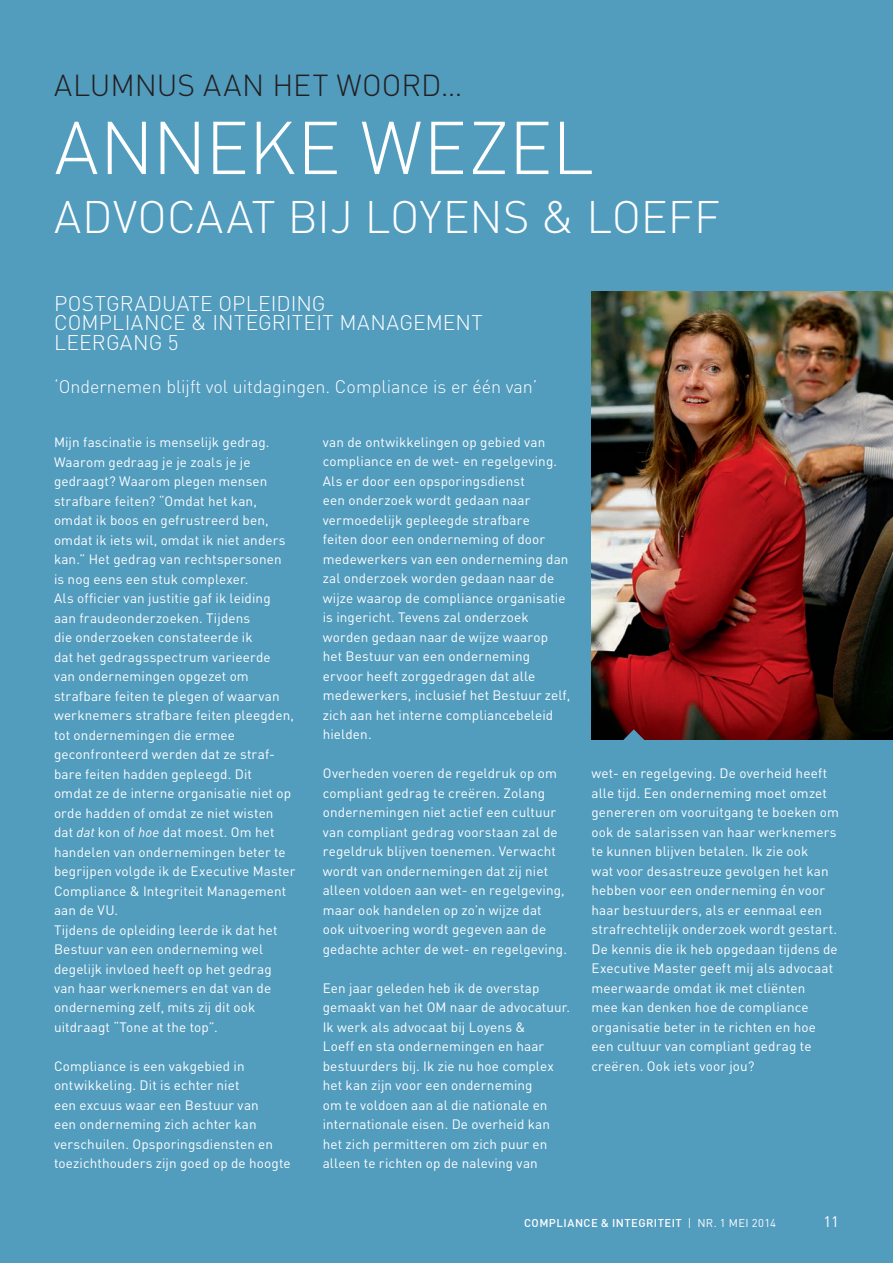
<style>
.page{position:relative;width:893px;height:1263px;background:#529cbe}
.page>*{position:absolute;margin:0;border:0;box-sizing:border-box;transform-origin:0 0}
.t1{font:300 73.5px "DINOT";letter-spacing:-.01em;color:#fff}
.t2{font:300 45px "DINOT";letter-spacing:.005em;color:#fff}
.t3{font:300 30px "DINOT";letter-spacing:.005em;color:#231f20}
.t4{font:300 21px/19.5px "DINOT";letter-spacing:.01em;color:#fff}
.t5{font:300 18px "DINOT";color:#fff}
.t6{font:15px "DINOT";color:#fff}
.t7{font:13.5px/19.5px "DINOT";letter-spacing:.01em;color:#fff}
.t8{font:500 11.25px "DINOT";letter-spacing:.045em;color:#fff}
.s1{font-family:"DIN";font-style:italic}
.s2{font-weight:400}
</style>
<div class="page">
<img style="left:591px;top:291px;width:302px;height:449px">
<svg style="left:591px;top:726px;width:144px;height:14px;background:#3f1313"></svg>
<h3 class="t3" style="left:54px;top:65px;width:410px">ALUMNUS AAN HET WOORD…</h3>
<h1 class="t1" style="left:54px;top:98px;width:541px">ANNEKE WEZEL</h1>
<h2 class="t2" style="left:54px;top:186px;width:667px">ADVOCAAT BIJ LOYENS &amp; LOEFF</h2>
<h3 class="t4" style="left:54px;top:292px;width:430px">POSTGRADUATE OPLEIDING<br>COMPLIANCE &amp; INTEGRITEIT MANAGEMENT<br>LEERGANG 5</h3>
<h3 class="t5" style="left:54px;top:374px;width:485px">‘Ondernemen blijft vol uitdagingen. Compliance is er één van’</h3>
<p class="t7" style="left:54px;top:432px;width:243px">Mijn fascinatie is menselijk gedrag.<br>Waarom gedraag je je zoals je je gedraagt? Waarom plegen mensen strafbare feiten? “Omdat het kan, omdat ik boos en gefrustreerd ben, omdat ik iets wil, omdat ik niet anders kan.” Het gedrag van rechtspersonen<br>is nog eens een stuk complexer.<br>Als officier van justitie gaf ik leiding aan fraudeonderzoeken. Tijdens<br>die onderzoeken constateerde ik<br>dat het gedragsspectrum varieerde<br>van ondernemingen opgezet om strafbare feiten te plegen of waarvan werknemers strafbare feiten pleegden, tot ondernemingen die ermee geconfronteerd werden dat ze straf&shy;bare feiten hadden gepleegd. Dit<br>omdat ze de interne organisatie niet op orde hadden of omdat ze niet wisten dat <span class="s1">dat</span> kon of <span class="s1">hoe</span> dat moest. Om het handelen van ondernemingen beter te begrijpen volgde ik de Executive Master Compliance &amp; Integriteit Management aan de VU.<br>Tijdens de opleiding leerde ik dat het Bestuur van een onderneming wel degelijk invloed heeft op het gedrag van haar werknemers en dat van de onderneming zelf, mits zij dit ook uitdraagt “Tone at the top”.</p>
<p class="t7" style="left:54px;top:1056px;width:238px">Compliance is een vakgebied in ontwikkeling. Dit is echter niet<br>een excuus waar een Bestuur van<br>een onderneming zich achter kan verschuilen. Opsporingsdiensten en toezichthouders zijn goed op de hoogte</p>
<p class="t7" style="left:323px;top:432px;width:249px">van de ontwikkelingen op gebied van compliance en de wet- en regelgeving.<br>Als er door een opsporingsdienst<br>een onderzoek wordt gedaan naar vermoedelijk gepleegde strafbare<br>feiten door een onderneming of door medewerkers van een onderneming dan zal onderzoek worden gedaan naar de wijze waarop de compliance organisatie is ingericht. Tevens zal onderzoek worden gedaan naar de wijze waarop het Bestuur van een onderneming ervoor heeft zorggedragen dat alle medewerkers, inclusief het Bestuur zelf, zich aan het interne compliancebeleid hielden.</p>
<p class="t7" style="left:323px;top:763px;width:246px">Overheden voeren de regeldruk op om compliant gedrag te creëren. Zolang ondernemingen niet actief een cultuur van compliant gedrag voorstaan zal de regeldruk blijven toenemen. Verwacht wordt van ondernemingen dat zij niet alleen voldoen aan wet- en regelgeving, maar ook handelen op zo’n wijze dat ook uitvoering wordt gegeven aan de gedachte achter de wet- en regelgeving.</p>
<p class="t7" style="left:323px;top:978px;width:249px">Een jaar geleden heb ik de overstap gemaakt van het OM naar de advocatuur.<br>Ik werk als advocaat bij Loyens &amp;<br>Loeff en sta ondernemingen en haar bestuurders bij. Ik zie nu hoe complex het kan zijn voor een onderneming<br>om te voldoen aan al die nationale en internationale eisen. De overheid kan het zich permitteren om zich puur en alleen te richten op de naleving van</p>
<p class="t7" style="left:591px;top:763px;width:249px">wet- en regelgeving. De overheid heeft alle tijd. Een onderneming moet omzet genereren om vooruitgang te boeken om ook de salarissen van haar werknemers te kunnen blijven betalen. Ik zie ook<br>wat voor desastreuze gevolgen het kan hebben voor een onderneming én voor haar bestuurders, als er eenmaal een strafrechtelijk onderzoek wordt gestart.<br>De kennis die ik heb opgedaan tijdens de Executive Master geeft mij als advocaat meerwaarde omdat ik met cliënten<br>mee kan denken hoe de compliance organisatie beter in te richten en hoe een cultuur van compliant gedrag te creëren. Ook iets voor jou?</p>
<p class="t8" style="left:524px;top:1215px;width:253px">COMPLIANCE &amp; INTEGRITEIT <span class="s2">| NR. 1 MEI 2014</span></p>
<p class="t6" style="left:824px;top:1211px;width:17px">11</p>
</div>
